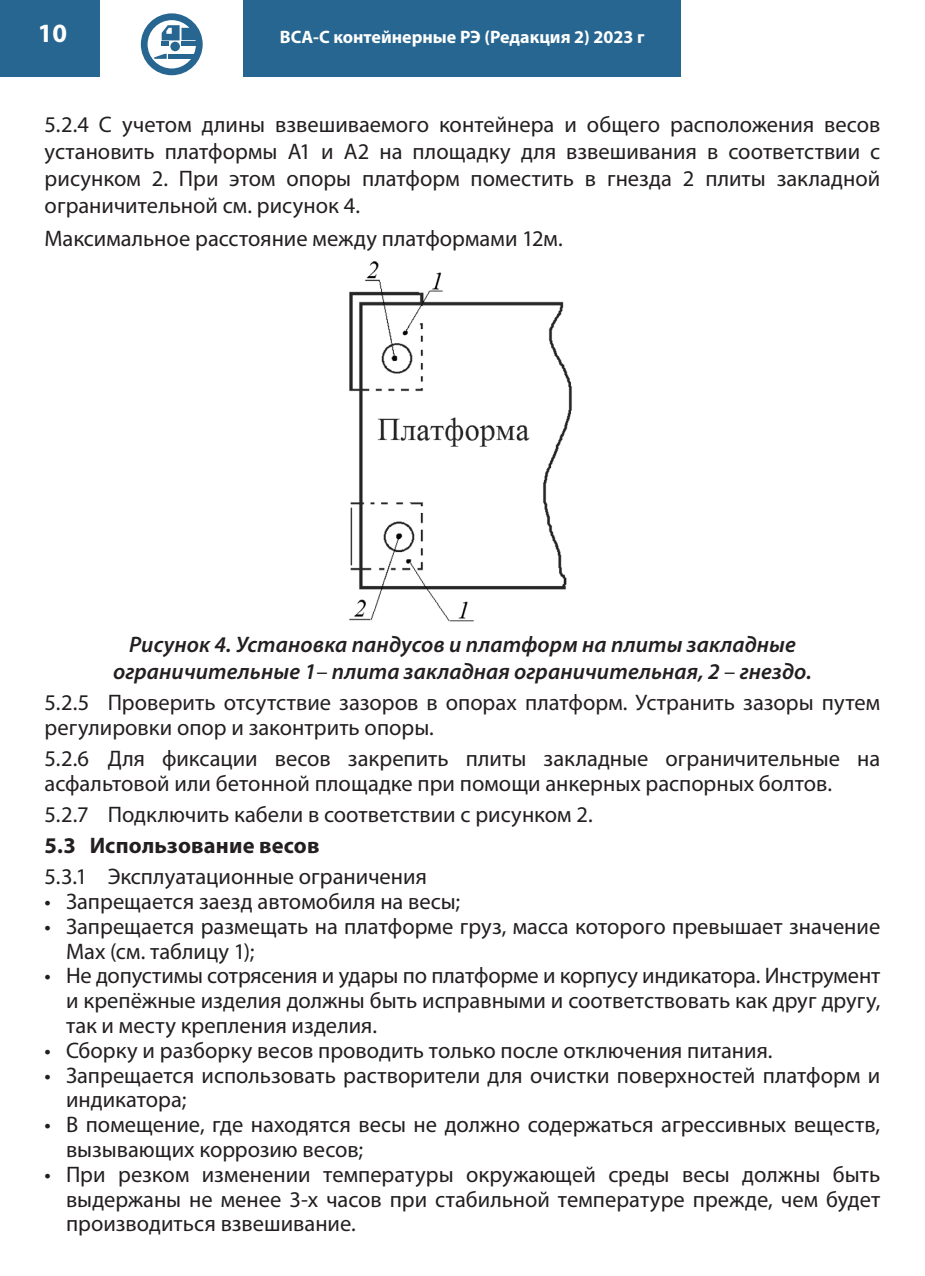
<style>
.page{position:relative;width:925px;height:1276px;background:#fff}
.page>*{position:absolute;margin:0;border:0;box-sizing:border-box;transform-origin:0 0}
.t1{font:700 26.55px "Myriad Pro";color:#fff}
._1_1_1{font:22.5px/24.8px "Myriad Pro";color:#231f20}
.Подпись_таблиц{font:italic 600 22.5px/27px "Myriad Pro";letter-spacing:.005em;color:#231f20;text-align:center}
.Стиль_1_2{font:700 22.5px "Myriad Pro";letter-spacing:.005em;color:#231f20}
.t2{font:700 18px "Myriad Pro";color:#fff}
.s1{font-weight:400;font-style:normal}
</style>
<div class="page">
<div style="left:141px;top:13px;width:62px;height:62px;border:7px solid #266690;border-radius:50%"></div>
<div style="left:170px;top:42px;width:10px;height:9px;background:#266690;border-radius:50%"></div>
<svg style="left:162px;top:25px;width:37px;height:21px"></svg>
<svg style="left:154px;top:54px;width:13px;height:5px"></svg>
<div style="left:169px;top:54px;width:29px;height:5px;background:#266690"></div>
<div style="left:0;top:0;width:99px;height:77px;background:#266690"></div>
<div style="left:243px;top:0;width:438px;height:77px;background:#266690"></div>
<img style="left:349px;top:261px;width:223px;height:361px">
<p class="t1" style="left:38px;top:15px;width:31px">10</p>
<p class="t2" style="left:280px;top:25px;width:366px">ВСА-С контейнерные РЭ (Редакция 2) 2023 г</p>
<p class="_1_1_1" style="left:45px;top:110px;width:837px;line-height:27px;text-align:justify">5.2.4 С учетом длины взвешиваемого контейнера и общего расположения весов установить платформы А1 и А2 на площадку для взвешивания в соответствии с рисунком 2. При этом опоры платформ поместить в гнезда 2 плиты закладной ограничительной см. рисунок 4.</p>
<p class="_1_1_1" style="left:45px;top:226px;width:520px">Максимальное расстояние между платформами 12м.</p>
<p class="Подпись_таблиц" style="left:113px;top:630px;width:700px">Рисунок 4. Установка пандусов и платформ на плиты закладные ограничительные 1<span class="s1">–</span> плита закладная ограничительная, 2 <span class="s1">–</span> гнездо.</p>
<p class="_1_1_1" style="left:45px;top:690px;width:837px">5.2.5 Проверить отсутствие зазоров в опорах платформ. Устранить зазоры путем регулировки опор и законтрить опоры.</p>
<p class="_1_1_1" style="left:45px;top:745px;width:837px">5.2.6 Для фиксации весов закрепить плиты закладные ограничительные на асфальтовой или бетонной площадке при помощи анкерных распорных болтов.</p>
<p class="_1_1_1" style="left:45px;top:801px;width:549px">5.2.7 Подключить кабели в соответствии с рисунком 2.</p>
<p class="Стиль_1_2" style="left:45px;top:831px;width:276px">5.3 Использование весов</p>
<p class="_1_1_1" style="left:45px;top:864px;width:384px">5.3.1 Эксплуатационные ограничения</p>
<p class="_1_1_1" style="left:45px;top:888px;width:417px">• Запрещается заезд автомобиля на весы;</p>
<p class="_1_1_1" style="left:66px;top:913px;width:816px;text-indent:-21px">• Запрещается размещать на платформе груз, масса которого превышает значение<br>Мах (см. таблицу 1);</p>
<p class="_1_1_1" style="left:66px;top:963px;width:816px;text-align:justify;text-indent:-21px">• Не допустимы сотрясения и удары по платформе и корпусу индикатора. Инструмент и крепёжные изделия должны быть исправными и соответствовать как друг другу, так и месту крепления изделия.</p>
<p class="_1_1_1" style="left:45px;top:1037px;width:729px">• Сборку и разборку весов проводить только после отключения питания.</p>
<p class="_1_1_1" style="left:66px;top:1062px;width:816px;text-indent:-21px">• Запрещается использовать растворители для очистки поверхностей платформ и индикатора;</p>
<p class="_1_1_1" style="left:66px;top:1112px;width:816px;text-indent:-21px">• В помещение, где находятся весы не должно содержаться агрессивных веществ, вызывающих коррозию весов;</p>
<p class="_1_1_1" style="left:66px;top:1161px;width:816px;text-align:justify;text-indent:-21px">• При резком изменении температуры окружающей среды весы должны быть выдержаны не менее 3-х часов при стабильной температуре прежде, чем будет производиться взвешивание.</p>
</div>
